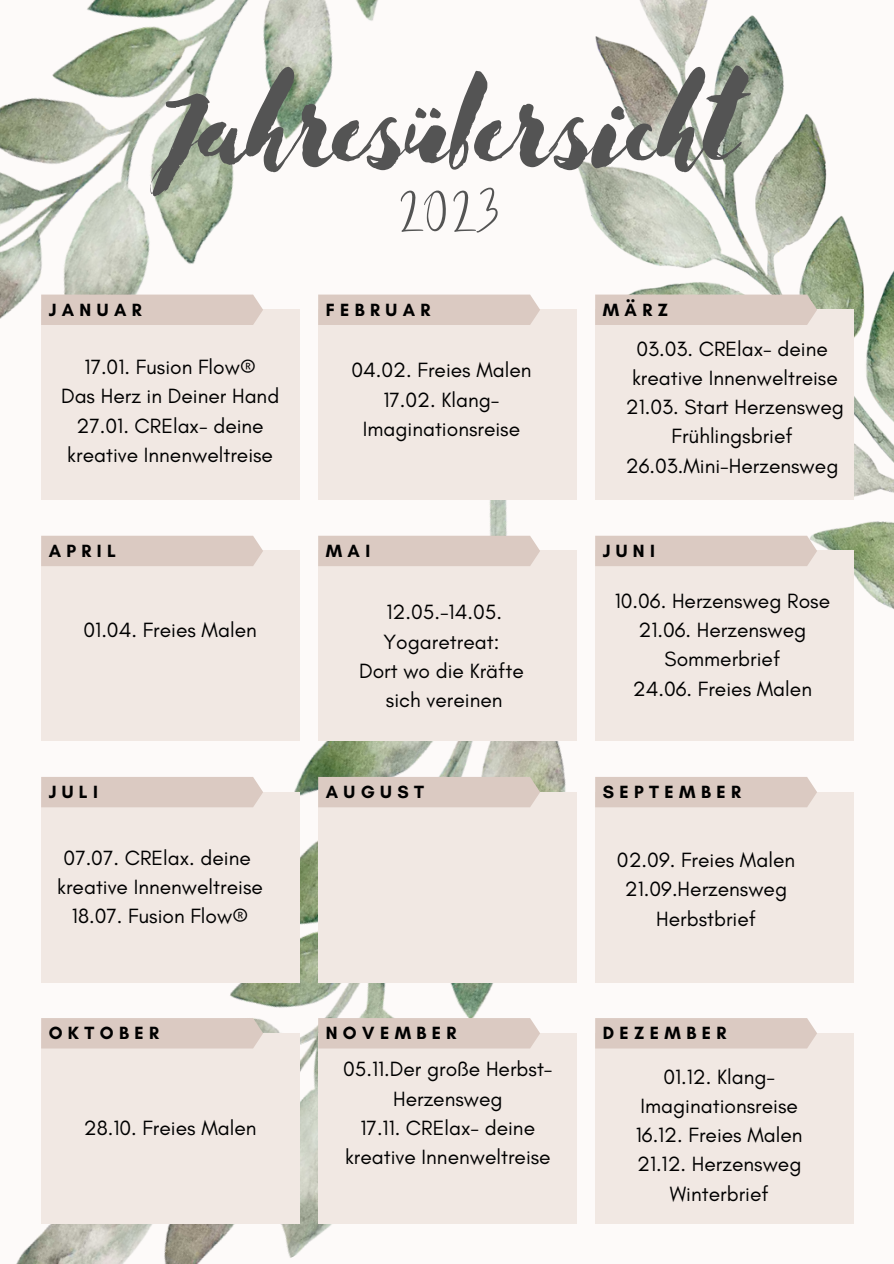
<style>
.page{position:relative;width:894px;height:1264px;background:#fff}
.page>*{position:absolute;margin:0;border:0;box-sizing:border-box;transform-origin:0 0}
.t1{font:127.65px "Advetime";color:#545454}
.t2{font:61.5px "Gistesy";color:#545454}
.t3{font:21px/29.2px "Glacial Indifference";color:#000;text-align:center}
.t4{font:700 18px "Glacial Indifference";letter-spacing:.3em;color:#000}
</style>
<div class="page">
<div style="left:0;top:0;width:893px;height:1263px;background:#fdfaf9"></div>
<img style="left:0;top:0;width:378px;height:378px">
<img style="left:17px;top:378px;width:775px;height:885px">
<div style="left:41px;top:309px;width:258px;height:191px;background:#f1e8e3"></div>
<div style="left:41px;top:294px;width:222px;height:31px;background:#dbcac2"></div>
<img style="left:576px;top:0;width:317px;height:713px">
<div style="left:318px;top:309px;width:258px;height:191px;background:#f1e8e3"></div>
<div style="left:318px;top:294px;width:222px;height:31px;background:#dbcac2"></div>
<div style="left:595px;top:309px;width:258px;height:191px;background:#f1e8e3"></div>
<div style="left:595px;top:294px;width:221px;height:31px;background:#dbcac2"></div>
<div style="left:41px;top:550px;width:258px;height:191px;background:#f1e8e3"></div>
<div style="left:41px;top:535px;width:222px;height:31px;background:#dbcac2"></div>
<div style="left:318px;top:550px;width:258px;height:191px;background:#f1e8e3"></div>
<div style="left:318px;top:535px;width:222px;height:31px;background:#dbcac2"></div>
<div style="left:595px;top:550px;width:258px;height:191px;background:#f1e8e3"></div>
<div style="left:595px;top:535px;width:221px;height:31px;background:#dbcac2"></div>
<div style="left:41px;top:792px;width:258px;height:190px;background:#f1e8e3"></div>
<div style="left:41px;top:777px;width:222px;height:30px;background:#dbcac2"></div>
<div style="left:318px;top:792px;width:258px;height:190px;background:#f1e8e3"></div>
<div style="left:318px;top:777px;width:222px;height:30px;background:#dbcac2"></div>
<div style="left:595px;top:792px;width:258px;height:190px;background:#f1e8e3"></div>
<div style="left:595px;top:777px;width:221px;height:30px;background:#dbcac2"></div>
<div style="left:41px;top:1033px;width:258px;height:190px;background:#f1e8e3"></div>
<div style="left:41px;top:1018px;width:222px;height:30px;background:#dbcac2"></div>
<div style="left:318px;top:1033px;width:258px;height:190px;background:#f1e8e3"></div>
<div style="left:318px;top:1018px;width:222px;height:30px;background:#dbcac2"></div>
<div style="left:595px;top:1033px;width:258px;height:190px;background:#f1e8e3"></div>
<div style="left:595px;top:1018px;width:221px;height:30px;background:#dbcac2"></div>
<h1 class="t1" style="left:155px;top:38px;width:579px">Jahresübersicht</h1>
<h2 class="t2" style="left:396px;top:174px;width:104px">2023</h2>
<p class="t4" style="left:49px;top:298px;width:94px">JANUAR</p>
<p class="t4" style="left:325px;top:298px;width:106px">FEBRUAR</p>
<p class="t4" style="left:602px;top:298px;width:67px">MÄRZ</p>
<p class="t3" style="left:61px;top:352px;width:220px">17.01. Fusion Flow®<br>Das Herz in Deiner Hand<br>27.01. CRElax- deine kreative Innenweltreise</p>
<p class="t3" style="left:351px;top:355px;width:182px">04.02. Freies Malen<br>17.02. Klang-<br>Imaginationsreise</p>
<p class="t3" style="left:625px;top:333px;width:220px">03.03. CRElax- deine kreative Innenweltreise<br>21.03. Start Herzensweg<br>Frühlingsbrief<br>26.03.Mini-Herzensweg</p>
<p class="t4" style="left:49px;top:539px;width:69px">APRIL</p>
<p class="t4" style="left:325px;top:539px;width:46px">MAI</p>
<p class="t4" style="left:602px;top:539px;width:54px">JUNI</p>
<p class="t3" style="left:83px;top:615px;width:175px">01.04. Freies Malen</p>
<p class="t3" style="left:359px;top:597px;width:166px">12.05.-14.05.<br>Yogaretreat:<br>Dort wo die Kräfte sich vereinen</p>
<p class="t3" style="left:614px;top:585px;width:217px">10.06. Herzensweg Rose<br>21.06. Herzensweg<br>Sommerbrief<br>24.06. Freies Malen</p>
<p class="t4" style="left:49px;top:780px;width:51px">JULI</p>
<p class="t4" style="left:325px;top:780px;width:100px">AUGUST</p>
<p class="t4" style="left:602px;top:780px;width:140px">SEPTEMBER</p>
<p class="t3" style="left:57px;top:842px;width:207px">07.07. CRElax. deine kreative Innenweltreise<br>18.07. Fusion Flow®</p>
<p class="t3" style="left:616px;top:845px;width:180px">02.09. Freies Malen<br>21.09.Herzensweg<br>Herbstbrief</p>
<p class="t4" style="left:49px;top:1022px;width:112px">OKTOBER</p>
<p class="t4" style="left:325px;top:1022px;width:132px">NOVEMBER</p>
<p class="t4" style="left:602px;top:1022px;width:125px">DEZEMBER</p>
<p class="t3" style="left:84px;top:1112px;width:174px">28.10. Freies Malen</p>
<p class="t3" style="left:343px;top:1054px;width:211px">05.11.Der große Herbst-<br>Herzensweg<br>17.11. CRElax- deine kreative Innenweltreise</p>
<p class="t3" style="left:635px;top:1061px;width:168px">01.12. Klang-<br>Imaginationsreise<br>16.12. Freies Malen<br>21.12. Herzensweg<br>Winterbrief</p>
</div>
